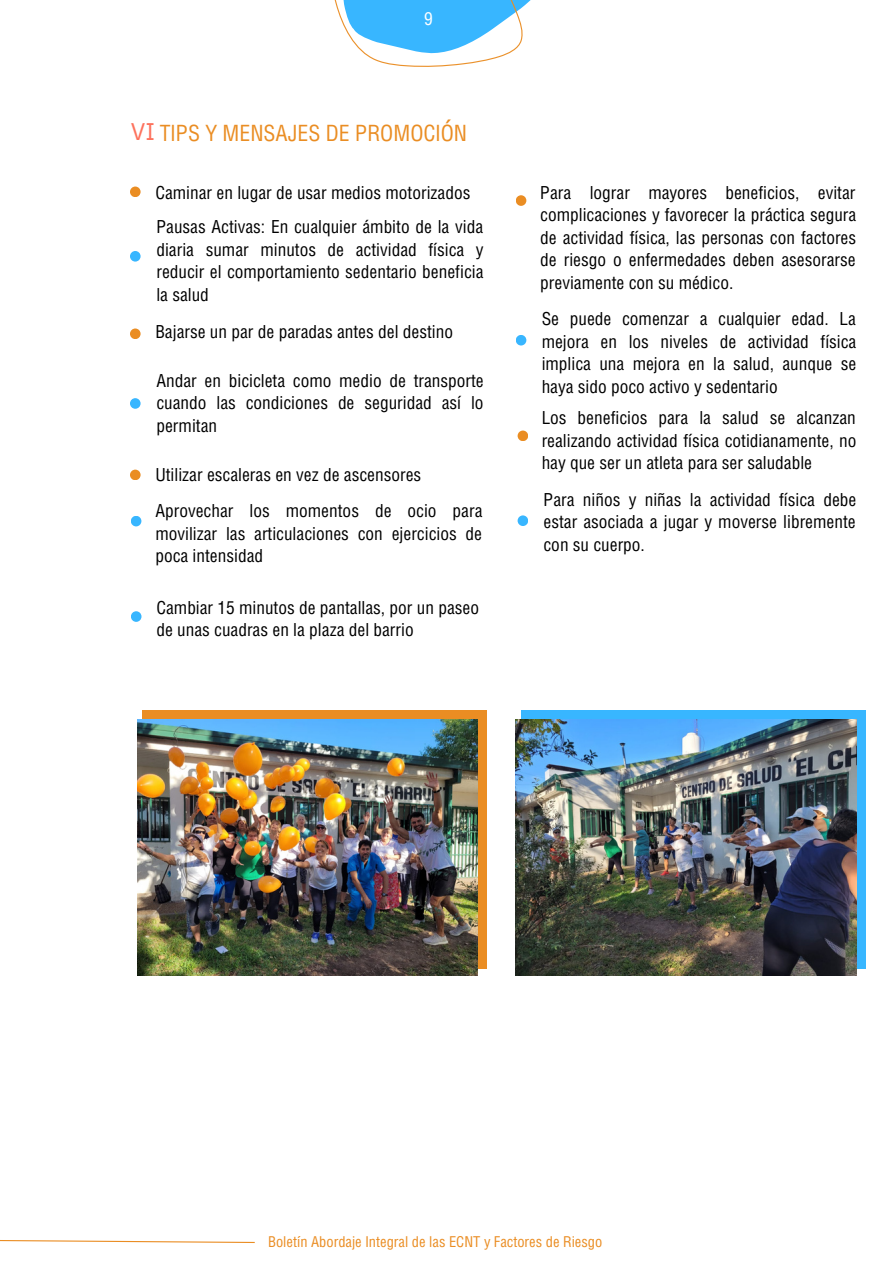
<style>
.page{position:relative;width:893px;height:1264px;background:#fff}
.page>*{position:absolute;margin:0;border:0;box-sizing:border-box;transform-origin:0 0}
.t1{font:22.5px "Helios Cond";color:#ea8d23}
.t2{font:18px/22.5px "Helios Cond";color:#000;text-align:justify}
.t3{font:18px "Helios Cond";color:#fff}
.t4{font:15px "Helios Cond";color:#ea8d23}
.s1{font-family:"IBM Plex Sans";font-size:24px;color:#fd725d}
</style>
<div class="page">
<svg style="left:334px;top:0;width:197px;height:67px"></svg>
<div style="left:130px;top:186px;width:11px;height:11px;background:#ea8d23;border-radius:50%"></div>
<div style="left:130px;top:251px;width:11px;height:10px;background:#38b6ff;border-radius:50%"></div>
<div style="left:130px;top:328px;width:11px;height:11px;background:#ea8d23;border-radius:50%"></div>
<div style="left:130px;top:398px;width:11px;height:11px;background:#38b6ff;border-radius:50%"></div>
<div style="left:130px;top:469px;width:11px;height:11px;background:#ea8d23;border-radius:50%"></div>
<div style="left:131px;top:516px;width:10px;height:10px;background:#38b6ff;border-radius:50%"></div>
<div style="left:131px;top:611px;width:10px;height:11px;background:#38b6ff;border-radius:50%"></div>
<div style="left:515px;top:195px;width:11px;height:11px;background:#ea8d23;border-radius:50%"></div>
<div style="left:515px;top:335px;width:11px;height:10px;background:#38b6ff;border-radius:50%"></div>
<div style="left:517px;top:430px;width:11px;height:11px;background:#ea8d23;border-radius:50%"></div>
<svg style="left:0;top:1240px;width:255px;height:3px"></svg>
<div style="left:517px;top:515px;width:11px;height:11px;background:#38b6ff;border-radius:50%"></div>
<div style="left:142px;top:710px;width:345px;height:258px;background:#ea8d23"></div>
<img style="left:137px;top:720px;width:341px;height:255px">
<div style="left:521px;top:710px;width:344px;height:258px;background:#38b6ff"></div>
<img style="left:515px;top:720px;width:341px;height:255px">
<p class="t3" style="left:424px;top:8px;width:10px">9</p>
<p class="t1" style="left:131px;top:120px;width:338px"><span class="s1">VI</span> TIPS Y MENSAJES DE PROMOCIÓN</p>
<p class="t2" style="left:155px;top:181px;width:316px">Caminar en lugar de usar medios motorizados</p>
<p class="t2" style="left:156px;top:216px;width:328px">Pausas Activas: En cualquier ámbito de la vida diaria sumar minutos de actividad física y reducir el comportamiento sedentario beneficia la salud</p>
<p class="t2" style="left:155px;top:320px;width:299px">Bajarse un par de paradas antes del destino</p>
<p class="t2" style="left:156px;top:369px;width:329px">Andar en bicicleta como medio de transporte cuando las condiciones de seguridad así lo permitan</p>
<p class="t2" style="left:155px;top:463px;width:267px">Utilizar escaleras en vez de ascensores</p>
<p class="t2" style="left:155px;top:499px;width:328px">Aprovechar los momentos de ocio para movilizar las articulaciones con ejercicios de poca intensidad</p>
<p class="t2" style="left:156px;top:596px;width:324px">Cambiar 15 minutos de pantallas, por un paseo de unas cuadras en la plaza del barrio</p>
<p class="t2" style="left:540px;top:181px;width:317px">Para lograr mayores beneficios, evitar complicaciones y favorecer la práctica segura de actividad física, las personas con factores de riesgo o enfermedades deben asesorarse previamente con su médico.</p>
<p class="t2" style="left:541px;top:308px;width:316px">Se puede comenzar a cualquier edad. La mejora en los niveles de actividad física implica una mejora en la salud, aunque se haya sido poco activo y sedentario</p>
<p class="t2" style="left:541px;top:406px;width:316px">Los beneficios para la salud se alcanzan realizando actividad física cotidianamente, no hay que ser un atleta para ser saludable</p>
<p class="t2" style="left:543px;top:488px;width:314px">Para niños y niñas la actividad física debe estar asociada a jugar y moverse libremente con su cuerpo.</p>
<p class="t4" style="left:268px;top:1232px;width:336px">Boletín Abordaje Integral de las ECNT y Factores de Riesgo</p>
</div>
